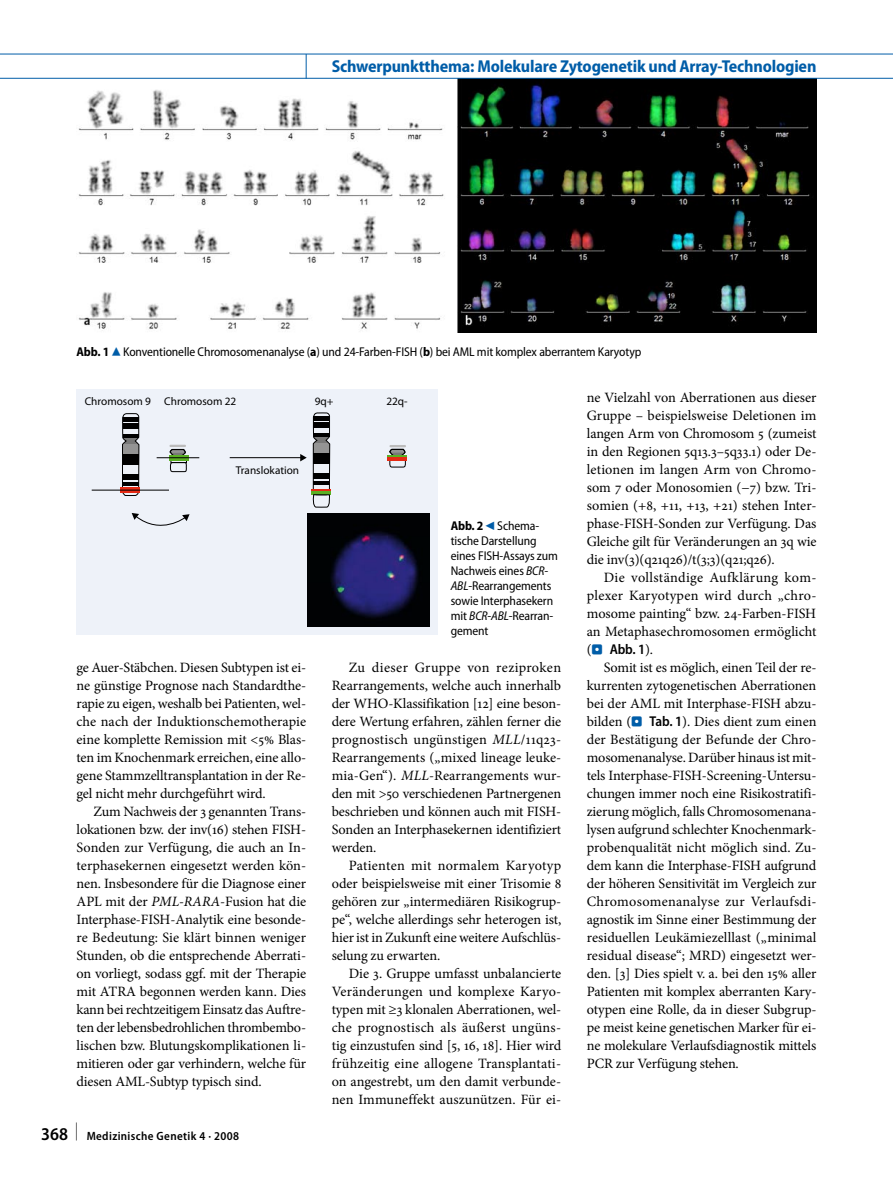
<style>
.page{position:relative;width:893px;height:1187px;background:#fff}
.page>*{position:absolute;margin:0;border:0;box-sizing:border-box;transform-origin:0 0}
.t1{font:600 semi-condensed 18px "Myriad Pro";color:#000}
._001_rubrik{font:700 semi-condensed 17.25px "Myriad Pro";letter-spacing:-.01em;color:#005da8}
._010_fliesstext_mit{font:14.25px/18px "Minion Pro";letter-spacing:-.01em;color:#000;text-align:justify}
._010_fliesstext_ohne{font:14.25px/18px "Minion Pro";letter-spacing:-.01em;color:#000;text-align:justify}
._024_abb_legende_rec{font:semi-condensed 12.75px/15px "Myriad Pro";letter-spacing:-.01em;color:#000}
._024_abb_legende{font:semi-condensed 12.75px "Myriad Pro";letter-spacing:-.01em;color:#000}
.t2{font:600 semi-condensed 12px "Myriad Pro";letter-spacing:.03em;color:#000}
.t3{font:11.25px "Myriad Pro";color:#000}
.s1{font-weight:700}
.s2{font-family:"S Buttons";font-stretch:normal;font-size:14.25px;color:#005da8}
.s3{font-family:"S Buttons";font-size:13.5px;color:#005da8}
.s4{font-family:"Myriad Pro";font-weight:600;font-stretch:semi-condensed}
.s5{font-style:italic}
</style>
<div class="page">
<img style="left:78px;top:79px;width:738px;height:253px">
<div style="left:77px;top:389px;width:361px;height:245px;background:#eef2f9"></div>
<hr style="left:92px;top:489px;width:77px;height:1px;background:#000">
<hr style="left:387px;top:455px;width:20px;height:2px;background:#5ab023">
<hr style="left:387px;top:457px;width:20px;height:3px;background:#e52a14">
<svg style="left:122px;top:412px;width:284px;height:124px"></svg>
<img style="left:308px;top:513px;width:121px;height:113px">
<hr style="left:0;top:54px;width:893px;height:1px;background:#005da8">
<hr style="left:0;top:78px;width:893px;height:1px;background:#005da8">
<svg style="left:306px;top:54px;width:1px;height:25px"></svg>
<p class="_001_rubrik" style="left:332px;top:57px;width:486px">Schwerpunktthema: Molekulare Zytogenetik und Array-Technologien</p>
<p class="_024_abb_legende" style="left:77px;top:344px;width:566px"><span class="s1">Abb. 1</span><span class="s2">8</span>Konventionelle Chromosomenanalyse (<span class="s1">a</span>) und 24-Farben-FISH (<span class="s1">b</span>) bei AML mit komplex aberrantem Karyotyp</p>
<p class="t3" style="left:85px;top:394px;width:68px">Chromosom 9</p>
<p class="t3" style="left:315px;top:394px;width:20px">9q+</p>
<p class="_010_fliesstext_mit" style="left:587px;top:388px;width:231px">ne Vielzahl von Aberrationen aus dieser Gruppe – beispielsweise Deletionen im langen Arm von Chromosom 5 (zumeist in den Regionen 5q13.3–5q33.1) oder De&shy;letionen im langen Arm von Chromo&shy;som 7 oder Monosomien (−7) bzw. Tri&shy;somien (+8, +11, +13, +21) stehen Inter&shy;phase-FISH-Sonden zur Verfügung. Das Gleiche gilt für Veränderungen an 3q wie die inv(3)(q21q26)/t(3;3)(q21;q26).</p>
<p class="_010_fliesstext_mit" style="left:587px;top:568px;width:231px;text-indent:17px">Die vollständige Aufklärung kom&shy;plexer Karyotypen wird durch „chro&shy;mosome painting“ bzw. 24-Farben-FISH an Metaphasechromosomen ermöglicht (<span class="s3">.</span> <span class="s4">Abb. 1</span>).</p>
<p class="_010_fliesstext_mit" style="left:587px;top:658px;width:231px;text-indent:17px">Somit ist es möglich, einen Teil der re&shy;kurrenten zytogenetischen Aberrationen bei der AML mit Interphase-FISH abzu&shy;bilden (<span class="s3">.</span> <span class="s4">Tab. 1</span>). Dies dient zum einen der Bestätigung der Befunde der Chro&shy;mosomenanalyse. Darüber hinaus ist mit&shy;tels Interphase-FISH-Screening-Untersu&shy;chungen immer noch eine Risikostratifi&shy;zierung möglich, falls Chromosomenana&shy;lysen aufgrund schlechter Knochenmark&shy;probenqualität nicht möglich sind. Zu&shy;dem kann die Interphase-FISH aufgrund der höheren Sensitivität im Vergleich zur Chromosomenanalyse zur Verlaufsdi&shy;agnostik im Sinne einer Bestimmung der residuellen Leukämiezelllast („minimal residual disease“; MRD) eingesetzt wer&shy;den. [3] Dies spielt v. a. bei den 15% aller Patienten mit komplex aberranten Kary&shy;otypen eine Rolle, da in dieser Subgrup&shy;pe meist keine genetischen Marker für ei&shy;ne molekulare Verlaufsdiagnostik mittels PCR zur Verfügung stehen.</p>
<p class="t3" style="left:164px;top:394px;width:74px">Chromosom 22</p>
<p class="t3" style="left:386px;top:394px;width:23px">22q-</p>
<p class="t3" style="left:236px;top:463px;width:65px">Translokation</p>
<p class="_024_abb_legende_rec" style="left:451px;top:518px;width:109px"><span class="s1">Abb. 2</span><span class="s2">9</span>Schema&shy;tische Darstellung eines FISH-Assays zum<br>Nachweis eines <span class="s5">BCR-<br>ABL</span>-Rearrangements sowie Interphasekern mit <span class="s5">BCR-ABL</span>-Rearran&shy;gement</p>
<p class="_010_fliesstext_ohne" style="left:77px;top:658px;width:231px">ge Auer-Stäbchen. Diesen Subtypen ist ei&shy;ne günstige Prognose nach Standardthe&shy;rapie zu eigen, weshalb bei Patienten, wel&shy;che nach der Induktionschemotherapie eine komplette Remission mit &lt;5% Blas&shy;ten im Knochenmark erreichen, eine allo&shy;gene Stammzelltransplantation in der Re&shy;gel nicht mehr durchgeführt wird.</p>
<p class="_010_fliesstext_mit" style="left:77px;top:802px;width:231px;text-indent:17px">Zum Nachweis der 3 genannten Trans&shy;lokationen bzw. der inv(16) stehen FISH-Sonden zur Verfügung, die auch an In&shy;terphasekernen eingesetzt werden kön&shy;nen. Insbesondere für die Diagnose einer APL mit der <span class="s5">PML-RARA</span>-Fusion hat die Interphase-FISH-Analytik eine besonde&shy;re Bedeutung: Sie klärt binnen weniger Stunden, ob die entsprechende Aberrati&shy;on vorliegt, sodass ggf. mit der Therapie mit ATRA begonnen werden kann. Dies kann bei rechtzeitigem Einsatz das Auftre&shy;ten der lebensbedrohlichen thrombembo&shy;lischen bzw. Blutungskomplikationen li&shy;mitieren oder gar verhindern, welche für diesen AML-Subtyp typisch sind.</p>
<p class="_010_fliesstext_mit" style="left:332px;top:658px;width:231px;text-indent:17px">Zu dieser Gruppe von reziproken Rearrangements, welche auch innerhalb der WHO-Klassifikation [12] eine beson&shy;dere Wertung erfahren, zählen ferner die prognostisch ungünstigen <span class="s5">MLL</span>/11q23- Rearrangements („mixed lineage leuke&shy;mia-Gen“). <span class="s5">MLL-</span>Rearrangements wur&shy;den mit &gt;50 verschiedenen Partnergenen beschrieben und können auch mit FISH-Sonden an Interphasekernen identifiziert werden.</p>
<p class="_010_fliesstext_mit" style="left:332px;top:856px;width:231px;text-indent:17px">Patienten mit normalem Karyotyp oder beispielsweise mit einer Trisomie 8 gehören zur „intermediären Risikogrup&shy;pe“, welche allerdings sehr heterogen ist, hier ist in Zukunft eine weitere Aufschlüs&shy;selung zu erwarten.</p>
<p class="_010_fliesstext_mit" style="left:332px;top:964px;width:231px;text-indent:17px">Die 3. Gruppe umfasst unbalancierte Veränderungen und komplexe Karyo&shy;typen mit ≥3 klonalen Aberrationen, wel&shy;che prognostisch als äußerst ungüns&shy;tig einzustufen sind [5, 16, 18]. Hier wird frühzeitig eine allogene Transplantati&shy;on angestrebt, um den damit verbunde&shy;nen Immuneffekt auszunützen. Für ei-</p>
<p class="t1" style="left:41px;top:1123px;width:28px">368</p>
<p class="t2" style="left:76px;top:1129px;width:165px"><sup>|</sup> Medizinische Genetik 4 · 2008</p>
</div>
